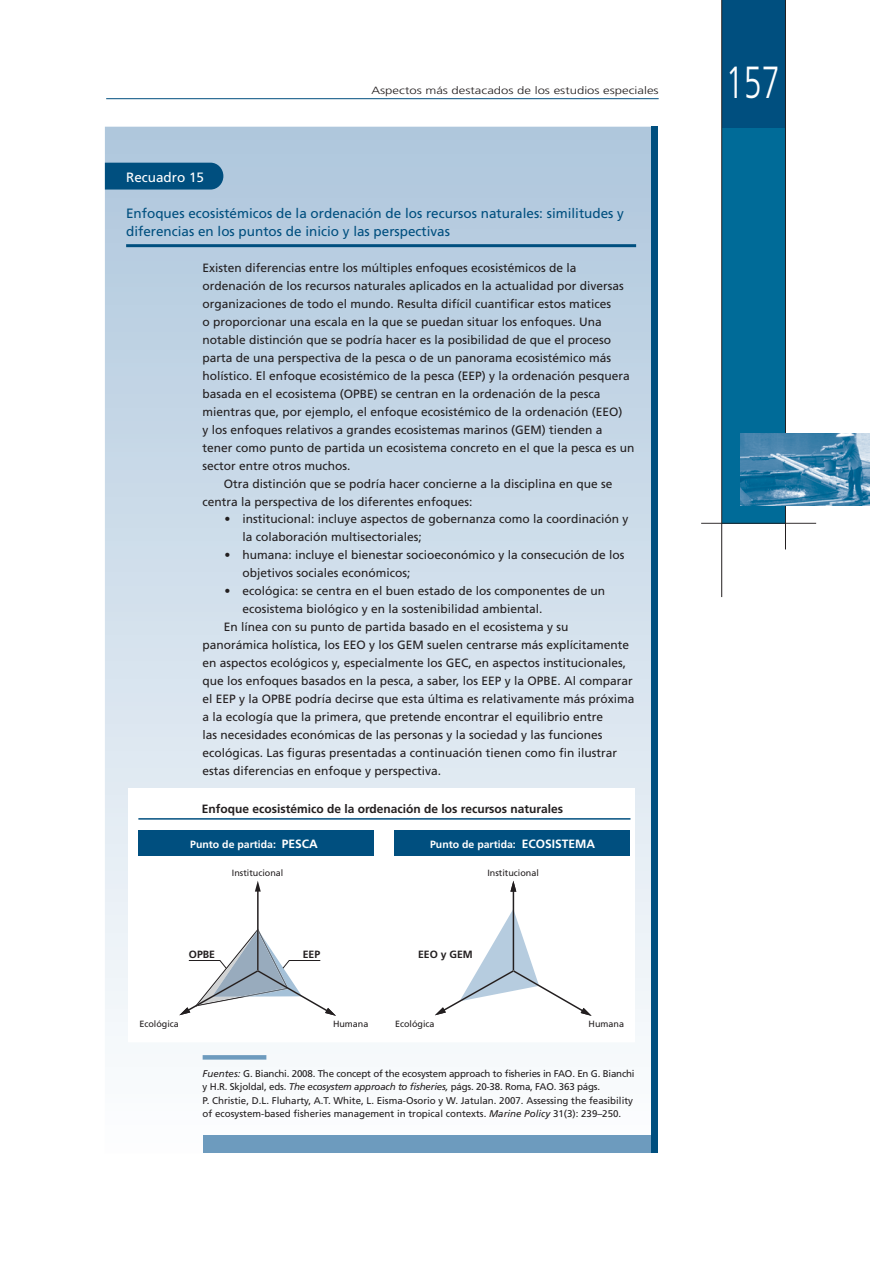
<style>
.page{position:relative;width:893px;height:1263px;background:#fff}
.page>*{position:absolute;margin:0;border:0;box-sizing:border-box;transform-origin:0 0}
.t1{font:300 45px "Frutiger LT Std";color:#fff;scale:.72 1}
.t2{font:13.5px/18px "Frutiger LT Std";color:#004f7f}
.t3{font:13.5px "Frutiger LT Std";color:#fff}
.t4{font:12px/18px "Frutiger LT Std";color:#231f20}
.t5{font:700 12px "Frutiger LT Std";color:#231f20}
.t6{font:700 10.5px "Frutiger LT Std";color:#fff}
.t7{font:300 10.5px "Frutiger LT Std";color:#231f20;scale:1.25 1}
.t8{font:700 10.5px "Frutiger LT Std";color:#231f20}
.t9{font:9.75px/13.5px "Frutiger LT Std";color:#231f20}
.t10{font:9px "Frutiger LT Std";color:#231f20}
.s1{font-size:12px}
.s2{font-style:italic}
</style>
<div class="page">
<div style="left:722px;top:128px;width:63px;height:395px;background:#006b98"></div>
<div style="left:722px;top:0;width:63px;height:128px;background:#004f7f"></div>
<hr style="left:106px;top:98px;width:553px;height:1px;background:#004f7f">
<hr style="left:721px;top:0;width:1px;height:597px;background:#231f20">
<hr style="left:701px;top:523px;width:115px;height:1px;background:#231f20">
<hr style="left:785px;top:0;width:1px;height:549px;background:#231f20">
<img style="left:740px;top:434px;width:129px;height:71px">
<svg style="left:105px;top:127px;width:546px;height:933px;background:#c9dae8"></svg>
<div style="left:203px;top:1135px;width:454px;height:18px;background:#6d9bbe"></div>
<div style="left:651px;top:127px;width:6px;height:1026px;background:#004f7f"></div>
<div style="left:105px;top:163px;width:118px;height:27px;background:#004f7f"></div>
<hr style="left:126px;top:244px;width:510px;height:3px;background:#004f7f">
<div style="left:203px;top:1055px;width:63px;height:5px;background:#6d9bbe"></div>
<div style="left:128px;top:789px;width:507px;height:253px;background:#fff"></div>
<div style="left:138px;top:830px;width:235px;height:25px;background:#004f7f"></div>
<div style="left:394px;top:830px;width:236px;height:25px;background:#004f7f"></div>
<hr style="left:513px;top:890px;width:1px;height:81px;background:#231f20">
<hr style="left:138px;top:818px;width:492px;height:2px;background:#004f7f">
<hr style="left:257px;top:890px;width:2px;height:81px;background:#231f20">
<svg style="left:255px;top:881px;width:6px;height:11px"></svg>
<svg style="left:510px;top:881px;width:6px;height:11px"></svg>
<svg style="left:435px;top:909px;width:157px;height:107px"></svg>
<svg style="left:179px;top:928px;width:157px;height:88px"></svg>
<p class="t7" style="left:371px;top:86px;width:231px">Aspectos más destacados de los estudios especiales</p>
<p class="t3" style="left:126px;top:171px;width:79px">Recuadro 15</p>
<p class="t2" style="left:126px;top:205px;width:499px">Enfoques ecosistémicos de la ordenación de los recursos naturales: similitudes y diferencias en los puntos de inicio y las perspectivas</p>
<p class="t4" style="left:203px;top:259px;width:375px">Existen diferencias entre los múltiples enfoques ecosistémicos de la</p>
<p class="t4" style="left:203px;top:277px;width:423px">ordenación de los recursos naturales aplicados en la actualidad por diversas</p>
<p class="t4" style="left:203px;top:295px;width:410px">organizaciones de todo el mundo. Resulta difícil cuantificar estos matices</p>
<p class="t4" style="left:203px;top:313px;width:401px">o proporcionar una escala en la que se puedan situar los enfoques. Una</p>
<p class="t4" style="left:203px;top:331px;width:410px">notable distinción que se podría hacer es la posibilidad de que el proceso</p>
<p class="t4" style="left:203px;top:349px;width:410px">parta de una perspectiva de la pesca o de un panorama ecosistémico más</p>
<p class="t4" style="left:203px;top:367px;width:429px">holístico. El enfoque ecosistémico de la pesca (EEP) y la ordenación pesquera</p>
<p class="t4" style="left:203px;top:385px;width:399px">basada en el ecosistema (OPBE) se centran en la ordenación de la pesca</p>
<p class="t4" style="left:203px;top:403px;width:421px">mientras que, por ejemplo, el enfoque ecosistémico de la ordenación (EEO)</p>
<p class="t4" style="left:203px;top:421px;width:401px">y los enfoques relativos a grandes ecosistemas marinos (GEM) tienden a</p>
<p class="t4" style="left:203px;top:439px;width:433px">tener como punto de partida un ecosistema concreto en el que la pesca es un</p>
<p class="t4" style="left:203px;top:457px;width:149px">sector entre otros muchos.</p>
<p class="t4" style="left:224px;top:475px;width:390px">Otra distinción que se podría hacer concierne a la disciplina en que se</p>
<p class="t4" style="left:203px;top:493px;width:271px">centra la perspectiva de los diferentes enfoques:</p>
<p class="t4" style="left:243px;top:511px;width:387px;text-indent:-18px">• institucional: incluye aspectos de gobernanza como la coordinación y la colaboración multisectoriales;</p>
<p class="t4" style="left:243px;top:547px;width:383px;text-indent:-18px">• humana: incluye el bienestar socioeconómico y la consecución de los objetivos sociales económicos;</p>
<p class="t4" style="left:225px;top:583px;width:382px">• ecológica: se centra en el buen estado de los componentes de un</p>
<p class="t4" style="left:243px;top:601px;width:301px">ecosistema biológico y en la sostenibilidad ambiental.</p>
<p class="t4" style="left:224px;top:619px;width:346px">En línea con su punto de partida basado en el ecosistema y su</p>
<p class="t4" style="left:203px;top:637px;width:428px">panorámica holística, los EEO y los GEM suelen centrarse más explícitamente</p>
<p class="t4" style="left:203px;top:655px;width:425px">en aspectos ecológicos y, especialmente los GEC, en aspectos institucionales,</p>
<p class="t4" style="left:203px;top:673px;width:432px">que los enfoques basados en la pesca, a saber, los EEP y la OPBE. Al comparar</p>
<p class="t4" style="left:203px;top:691px;width:433px">el EEP y la OPBE podría decirse que esta última es relativamente más próxima</p>
<p class="t4" style="left:203px;top:709px;width:402px">a la ecología que la primera, que pretende encontrar el equilibrio entre</p>
<p class="t4" style="left:203px;top:727px;width:401px">las necesidades económicas de las personas y la sociedad y las funciones</p>
<p class="t4" style="left:203px;top:745px;width:416px">ecológicas. Las figuras presentadas a continuación tienen como fin ilustrar</p>
<p class="t4" style="left:203px;top:763px;width:240px">estas diferencias en enfoque y perspectiva.</p>
<p class="t5" style="left:202px;top:804px;width:363px">Enfoque ecosistémico de la ordenación de los recursos naturales</p>
<p class="t6" style="left:190px;top:840px;width:129px">Punto de partida: <span class="s1">PESCA</span></p>
<p class="t6" style="left:430px;top:840px;width:166px">Punto de partida: <span class="s1">ECOSISTEMA</span></p>
<p class="t10" style="left:232px;top:869px;width:53px">Institucional</p>
<p class="t10" style="left:487px;top:869px;width:53px">Institucional</p>
<p class="t8" style="left:189px;top:950px;width:28px">OPBE</p>
<p class="t8" style="left:303px;top:950px;width:19px">EEP</p>
<p class="t8" style="left:418px;top:950px;width:56px">EEO y GEM</p>
<p class="t10" style="left:139px;top:1020px;width:41px">Ecológica</p>
<p class="t10" style="left:333px;top:1020px;width:37px">Humana</p>
<p class="t10" style="left:395px;top:1020px;width:41px">Ecológica</p>
<p class="t10" style="left:588px;top:1020px;width:37px">Humana</p>
<p class="t9" style="left:203px;top:1067px;width:433px"><span class="s2">Fuentes:</span> G. Bianchi. 2008. The concept of the ecosystem approach to fisheries in FAO. En G. Bianchi y H.R. Skjoldal, eds. <span class="s2">The ecosystem approach to fisheries,</span> págs. 20-38. Roma, FAO. 363 págs.<br>P. Christie, D.L. Fluharty, A.T. White, L. Eisma-Osorio y W. Jatulan. 2007. Assessing the feasibility of ecosystem-based fisheries management in tropical contexts. <span class="s2">Marine Policy</span> 31(3): 239–250.</p>
<h1 class="t1" style="left:726px;top:63px;width:77px">157</h1>
</div>
